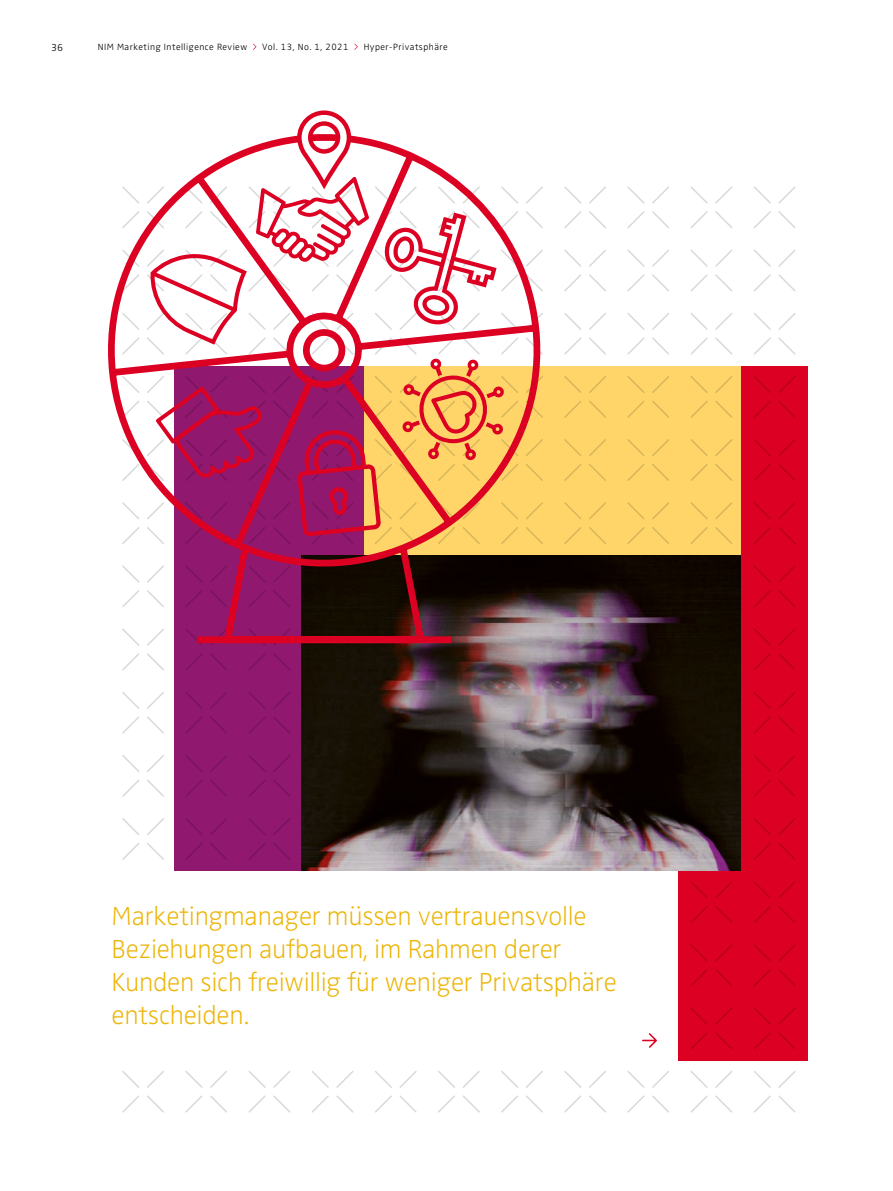
<style>
.page{position:relative;width:893px;height:1191px;background:#fff}
.page>*{position:absolute;margin:0;border:0;box-sizing:border-box;transform-origin:0 0}
.t1{font:300 expanded 27px/33px "Zwo OT";letter-spacing:-.01em;color:#ecb507}
.t2{font:300 10.5px "Zwo OT";color:#000}
.t3{font:300 9.3px "Zwo OT";letter-spacing:.05em;color:#000}
</style>
<div class="page">
<div style="left:617px;top:366px;width:191px;height:694px;background:#dc0023"></div>
<div style="left:237px;top:366px;width:504px;height:379px;background:#ffd56a"></div>
<div style="left:174px;top:366px;width:190px;height:694px;background:#90186e"></div>
<svg style="left:754px;top:1071px;width:42px;height:42px"></svg>
<svg style="left:690px;top:1071px;width:43px;height:42px"></svg>
<svg style="left:627px;top:1071px;width:42px;height:42px"></svg>
<svg style="left:564px;top:1071px;width:42px;height:42px"></svg>
<svg style="left:501px;top:1071px;width:42px;height:42px"></svg>
<svg style="left:438px;top:1071px;width:42px;height:42px"></svg>
<svg style="left:375px;top:1071px;width:42px;height:42px"></svg>
<svg style="left:312px;top:1071px;width:42px;height:42px"></svg>
<svg style="left:248px;top:1071px;width:43px;height:42px"></svg>
<svg style="left:185px;top:1071px;width:42px;height:42px"></svg>
<svg style="left:122px;top:1071px;width:42px;height:42px"></svg>
<svg style="left:754px;top:1007px;width:42px;height:43px"></svg>
<svg style="left:690px;top:1007px;width:42px;height:43px"></svg>
<svg style="left:754px;top:944px;width:42px;height:42px"></svg>
<svg style="left:690px;top:944px;width:43px;height:42px"></svg>
<svg style="left:754px;top:881px;width:42px;height:42px"></svg>
<svg style="left:690px;top:881px;width:42px;height:42px"></svg>
<svg style="left:754px;top:818px;width:42px;height:42px"></svg>
<svg style="left:249px;top:818px;width:41px;height:42px"></svg>
<svg style="left:185px;top:818px;width:42px;height:42px"></svg>
<svg style="left:122px;top:818px;width:42px;height:42px"></svg>
<svg style="left:754px;top:755px;width:42px;height:42px"></svg>
<svg style="left:249px;top:755px;width:41px;height:42px"></svg>
<svg style="left:185px;top:755px;width:42px;height:42px"></svg>
<svg style="left:122px;top:755px;width:42px;height:42px"></svg>
<svg style="left:754px;top:692px;width:42px;height:42px"></svg>
<svg style="left:249px;top:692px;width:41px;height:42px"></svg>
<svg style="left:185px;top:692px;width:42px;height:42px"></svg>
<svg style="left:122px;top:692px;width:42px;height:42px"></svg>
<svg style="left:754px;top:628px;width:42px;height:43px"></svg>
<svg style="left:249px;top:653px;width:41px;height:17px"></svg>
<svg style="left:185px;top:653px;width:42px;height:17px"></svg>
<svg style="left:122px;top:653px;width:42px;height:18px"></svg>
<svg style="left:754px;top:565px;width:42px;height:42px"></svg>
<svg style="left:754px;top:502px;width:42px;height:42px"></svg>
<svg style="left:690px;top:502px;width:43px;height:42px"></svg>
<svg style="left:627px;top:502px;width:42px;height:42px"></svg>
<svg style="left:564px;top:502px;width:42px;height:42px"></svg>
<svg style="left:754px;top:439px;width:42px;height:42px"></svg>
<svg style="left:690px;top:439px;width:42px;height:42px"></svg>
<svg style="left:627px;top:439px;width:42px;height:42px"></svg>
<svg style="left:564px;top:439px;width:42px;height:42px"></svg>
<svg style="left:754px;top:376px;width:42px;height:42px"></svg>
<svg style="left:690px;top:376px;width:43px;height:42px"></svg>
<svg style="left:627px;top:376px;width:42px;height:42px"></svg>
<svg style="left:564px;top:376px;width:42px;height:42px"></svg>
<svg style="left:754px;top:313px;width:42px;height:42px"></svg>
<svg style="left:690px;top:313px;width:43px;height:42px"></svg>
<svg style="left:627px;top:313px;width:42px;height:42px"></svg>
<svg style="left:564px;top:313px;width:42px;height:42px"></svg>
<svg style="left:754px;top:249px;width:42px;height:43px"></svg>
<svg style="left:690px;top:249px;width:43px;height:43px"></svg>
<svg style="left:627px;top:249px;width:42px;height:43px"></svg>
<svg style="left:564px;top:249px;width:42px;height:43px"></svg>
<svg style="left:754px;top:186px;width:42px;height:42px"></svg>
<svg style="left:690px;top:186px;width:43px;height:42px"></svg>
<svg style="left:627px;top:186px;width:42px;height:42px"></svg>
<svg style="left:564px;top:186px;width:42px;height:42px"></svg>
<img style="left:301px;top:555px;width:440px;height:315px">
<svg style="left:108px;top:276px;width:447px;height:370px"></svg>
<svg style="left:121px;top:110px;width:423px;height:435px"></svg>
<div style="left:112px;top:870px;width:566px;height:195px;background:#fff"></div>
<svg style="left:642px;top:1033px;width:15px;height:15px"></svg>
<svg style="left:253px;top:44px;width:3px;height:6px"></svg>
<svg style="left:354px;top:44px;width:4px;height:6px"></svg>
<p class="t2" style="left:51px;top:41px;width:14px">36</p>
<p class="t3" style="left:98px;top:41px;width:151px">NIM Marketing Intelligence Review</p>
<p class="t3" style="left:262px;top:41px;width:88px">Vol. 13, No. 1, 2021</p>
<p class="t3" style="left:364px;top:41px;width:86px">Hyper-Privatsphäre</p>
<p class="t1" style="left:112px;top:900px;width:507px">Marketingmanager müssen vertrauensvolle Beziehungen aufbauen, im Rahmen derer Kunden sich freiwillig für weniger Privatsphäre entscheiden.</p>
</div>
